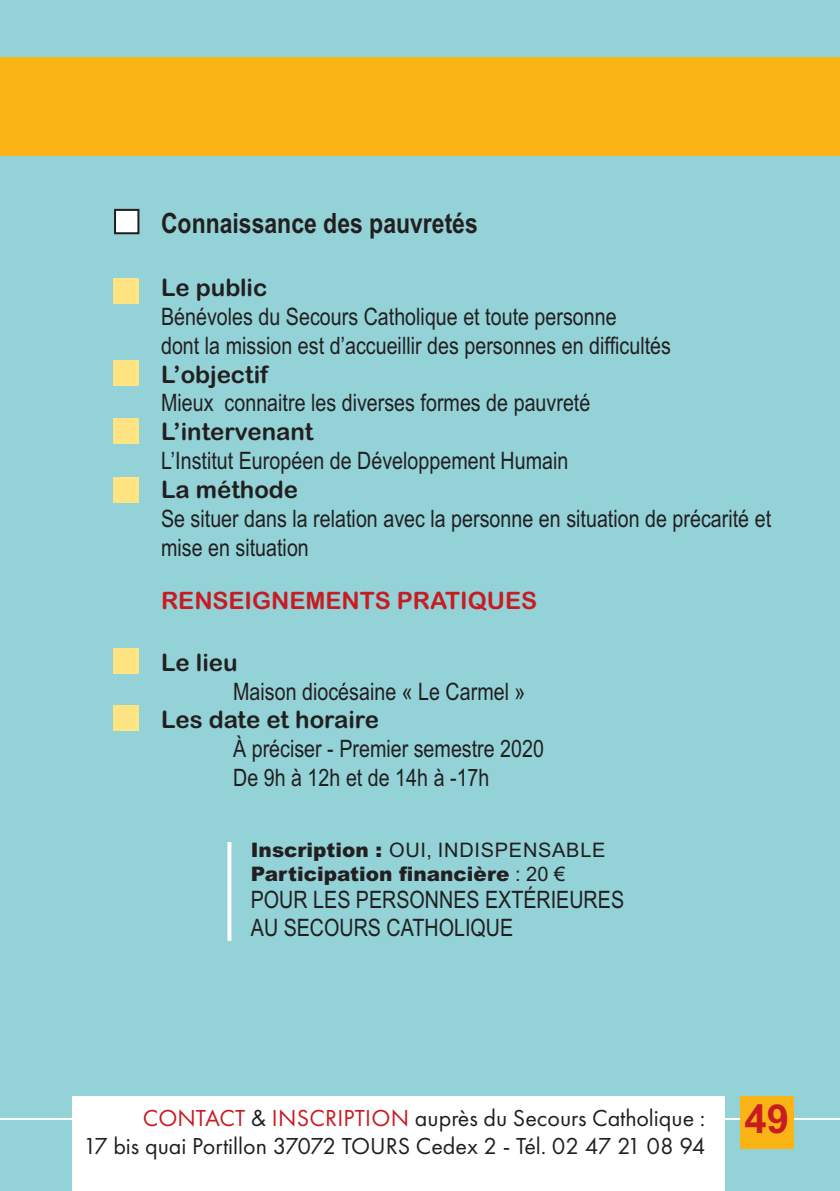
<style>
.page{position:relative;width:840px;height:1191px;background:#fff}
.page>*{position:absolute;margin:0;border:0;box-sizing:border-box;transform-origin:0 0}
.t1{font:700 40px "Arial";color:#c71c22}
.t2{font:700 28px "Arial Narrow";color:#231f20}
.t3{font:24px/28.8px "Arial Narrow";color:#231f20}
.t4{font:24px/28.8px "Futura PT";color:#231f20;text-align:right}
.t5{font:24px "Arial Rounded MT Bold";color:#231f20}
.t6{font:24px "Arial Rounded MT Bold";color:#c71c22}
.t7{font:900 20px/24px "Arial";color:#231f20}
.s1{font-weight:400}
.s2{color:#c71c22}
</style>
<div class="page">
<div style="left:0;top:0;width:839px;height:1191px;background:#93d2d7"></div>
<hr style="left:0;top:1118px;width:839px;height:2px;background:#fff">
<div style="left:0;top:57px;width:839px;height:98px;background:#fbb416"></div>
<div style="left:739px;top:1095px;width:54px;height:53px;background:#fbb416"></div>
<div style="left:113px;top:279px;width:26px;height:25px;background:#ffe483"></div>
<svg style="left:227px;top:842px;width:4px;height:99px"></svg>
<div style="left:113px;top:648px;width:26px;height:26px;background:#ffe483"></div>
<div style="left:113px;top:477px;width:26px;height:26px;background:#ffe483"></div>
<div style="left:113px;top:418px;width:26px;height:25px;background:#ffe483"></div>
<div style="left:113px;top:360px;width:26px;height:26px;background:#ffe483"></div>
<div style="left:113px;top:705px;width:26px;height:25px;background:#ffe483"></div>
<div style="left:116px;top:211px;width:21px;height:21px;background:#fff"></div>
<div style="left:114px;top:209px;width:25px;height:25px;border:2px solid #231f20"></div>
<div style="left:72px;top:1095px;width:652px;height:96px;background:#fff"></div>
<p class="t2" style="left:161px;top:207px;width:318px">Connaissance des pauvretés</p>
<p class="t5" style="left:161px;top:274px;width:108px">Le public</p>
<p class="t3" style="left:161px;top:302px;width:511px">Bénévoles du Secours Catholique et toute personne<br>dont la mission est d’accueillir des personnes en difficultés</p>
<p class="t5" style="left:161px;top:360px;width:109px">L’objectif</p>
<p class="t3" style="left:161px;top:389px;width:430px">Mieux connaitre les diverses formes de pauvreté</p>
<p class="t5" style="left:161px;top:418px;width:154px">L’intervenant</p>
<p class="t3" style="left:161px;top:446px;width:409px">L’Institut Européen de Développement Humain</p>
<p class="t5" style="left:161px;top:475px;width:138px">La méthode</p>
<p class="t3" style="left:161px;top:504px;width:611px">Se situer dans la relation avec la personne en situation de précarité et mise en situation</p>
<p class="t6" style="left:161px;top:587px;width:377px">RENSEIGNEMENTS PRATIQUES</p>
<p class="t5" style="left:161px;top:648px;width:78px">Le lieu</p>
<p class="t3" style="left:233px;top:677px;width:294px">Maison diocésaine « Le Carmel »</p>
<p class="t5" style="left:161px;top:706px;width:219px">Les date et horaire</p>
<p class="t3" style="left:233px;top:734px;width:312px">À préciser - Premier semestre 2020<br>De 9h à 12h et de 14h à -17h</p>
<p class="t7" style="left:251px;top:837px;width:356px">Inscription : <span class="s1">OUI, INDISPENSABLE<br></span>Participation financière <span class="s1">: 20 €</span></p>
<p class="t3" style="left:251px;top:885px;width:374px">POUR LES PERSONNES EXTÉRIEURES<br>AU SECOURS CATHOLIQUE</p>
<p class="t4" style="left:83px;top:1105px;width:623px"><span class="s2">CONTACT</span> &amp; <span class="s2">INSCRIPTION</span> auprès du Secours Catholique :<br>17 bis quai Portillon 37072 TOURS Cedex 2 - Tél. 02 47 21 08 94</p>
<h1 class="t1" style="left:744px;top:1095px;width:46px">49</h1>
</div>
